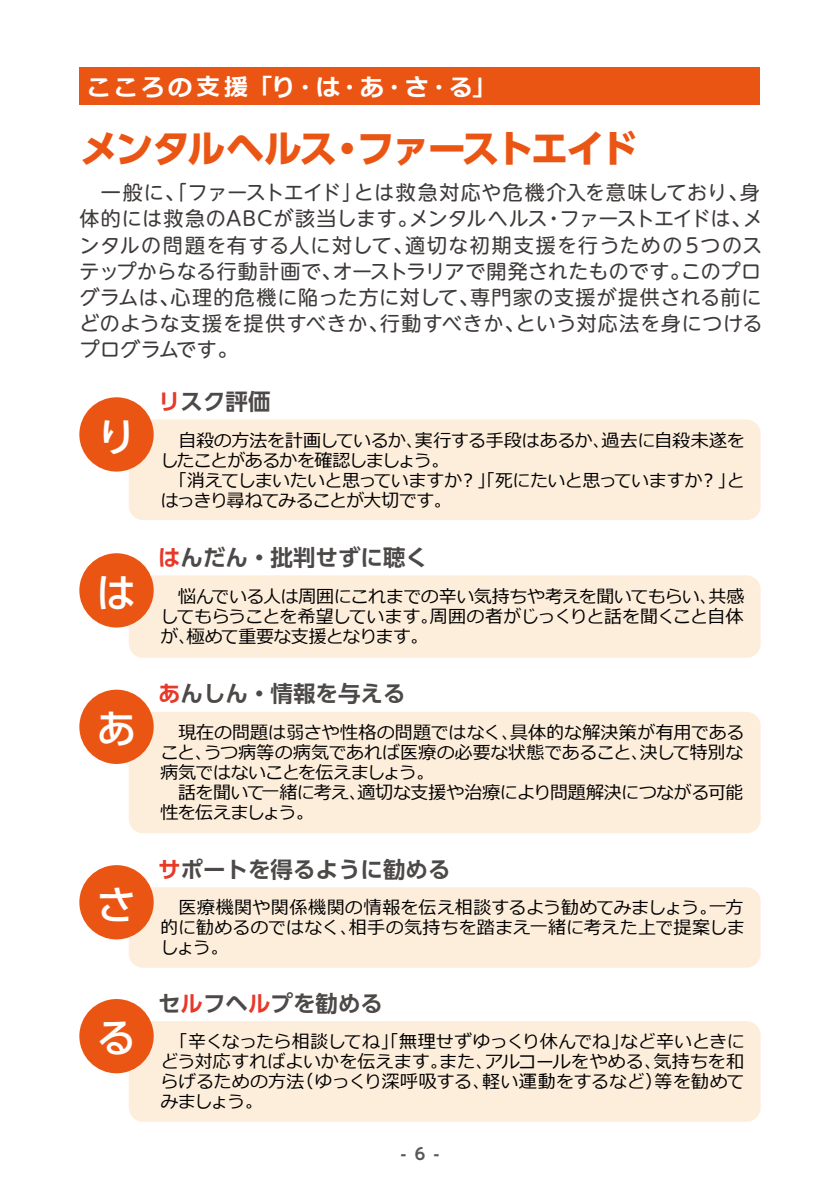
<style>
.page{position:relative;width:840px;height:1191px;background:#fff}
.page>*{position:absolute;margin:0;border:0;box-sizing:border-box;transform-origin:0 0}
.t1{font:500 40px "UD Shin Go Pro";color:#fff}
.t2{font:700 38.4px "UD Shin Go Pro";letter-spacing:-.08em;color:#ea5514}
.t3{font:700 24px "Meiryo";letter-spacing:.125em;color:#fff}
.t4{font:700 22.4px "UD Shin Go Pro De";color:#4c4948}
.t5{font:20px/26px "UD Shin M Go Pro";letter-spacing:.03em;color:#3e3a39}
.t6{font:18px/20px "Meiryo";letter-spacing:-.02em;color:#000;text-align:justify}
.t7{font:700 16px "UD Shin Go Pro De";color:#595757}
.s1{color:#e83828}
</style>
<div class="page">
<div style="left:79px;top:68px;width:680px;height:37px;background:#ea5514"></div>
<div style="left:129px;top:419px;width:631px;height:101px;background:#fdeddb;border-radius:14px"></div>
<div style="left:79px;top:397px;width:75px;height:74px;background:#ea5514;border-radius:50%"></div>
<div style="left:129px;top:575px;width:631px;height:83px;background:#fdeddb;border-radius:14px"></div>
<div style="left:79px;top:553px;width:75px;height:74px;background:#ea5514;border-radius:50%"></div>
<div style="left:129px;top:712px;width:631px;height:121px;background:#fdeddb;border-radius:14px"></div>
<div style="left:79px;top:689px;width:75px;height:75px;background:#ea5514;border-radius:50%"></div>
<div style="left:129px;top:887px;width:631px;height:80px;background:#fdeddb;border-radius:14px"></div>
<div style="left:79px;top:865px;width:75px;height:74px;background:#ea5514;border-radius:50%"></div>
<div style="left:129px;top:1021px;width:631px;height:100px;background:#fdeddb;border-radius:14px"></div>
<div style="left:79px;top:999px;width:75px;height:74px;background:#ea5514;border-radius:50%"></div>
<h3 class="t3" style="left:87px;top:71px;width:410px">こころの支援「り・は・あ・さ・る」</h3>
<h2 class="t2" style="left:80px;top:117px;width:559px">メンタルヘルス・ファーストエイド</h2>
<p class="t5" style="left:79px;top:179px;width:684px">　一般に、「ファーストエイド」とは救急対応や危機介入を意味しており、身体的には救急のABCが該当します。メンタルヘルス・ファーストエイドは、メンタルの問題を有する人に対して、適切な初期支援を行うための５つのステップからなる行動計画で、オーストラリアで開発されたものです。このプログラムは、心理的危機に陥った方に対して、専門家の支援が提供される前にどのような支援を提供すべきか、行動すべきか、という対応法を身につけるプログラムです。</p>
<h1 class="t1" style="left:96px;top:404px;width:41px">り</h1>
<h1 class="t1" style="left:96px;top:560px;width:41px">は</h1>
<h1 class="t1" style="left:96px;top:696px;width:41px">あ</h1>
<h1 class="t1" style="left:96px;top:872px;width:41px">さ</h1>
<h1 class="t1" style="left:96px;top:1005px;width:41px">る</h1>
<p class="t4" style="left:158px;top:383px;width:114px"><span class="s1">リ</span>スク評価</p>
<p class="t6" style="left:160px;top:431px;width:585px;text-align:left">　自殺の方法を計画しているか、実行する手段はあるか、過去に自殺未遂をしたことがあるかを確認しましょう。<br>　「消えてしまいたいと思っていますか？」「死にたいと思っていますか？」とはっきり尋ねてみることが大切です。</p>
<p class="t4" style="left:158px;top:539px;width:271px"><span class="s1">は</span>んだん・批判せずに聴く</p>
<p class="t6" style="left:160px;top:587px;width:585px;text-indent:18px">悩んでいる人は周囲にこれまでの辛い気持ちや考えを聞いてもらい、共感してもらうことを希望しています。周囲の者がじっくりと話を聞くこと自体が、極めて重要な支援となります。</p>
<p class="t4" style="left:158px;top:675px;width:249px"><span class="s1">あ</span>んしん・情報を与える</p>
<p class="t6" style="left:160px;top:723px;width:585px;text-align:left;text-indent:18px">現在の問題は弱さや性格の問題ではなく、具体的な解決策が有用であること、うつ病等の病気であれば医療の必要な状態であること、決して特別な病気ではないことを伝えましょう。<br>　話を聞いて一緒に考え、適切な支援や治療により問題解決につながる可能性を伝えましょう。</p>
<p class="t4" style="left:158px;top:851px;width:294px"><span class="s1">サ</span>ポートを得るように勧める</p>
<p class="t6" style="left:160px;top:899px;width:585px;text-indent:18px">医療機関や関係機関の情報を伝え相談するよう勧めてみましょう。一方的に勧めるのではなく、相手の気持ちを踏まえ一緒に考えた上で提案しましょう。</p>
<p class="t4" style="left:158px;top:984px;width:226px">セ<span class="s1">ル</span>フヘ<span class="s1">ル</span>プを勧める</p>
<p class="t6" style="left:160px;top:1032px;width:585px;text-indent:9px">「辛くなったら相談してね」「無理せずゆっくり休んでね」など辛いときにどう対応すればよいかを伝えます。また、アルコールをやめる、気持ちを和らげるための方法（ゆっくり深呼吸する、軽い運動をするなど）等を勧めてみましょう。</p>
<p class="t7" style="left:400px;top:1141px;width:40px">- 6 -</p>
</div>
